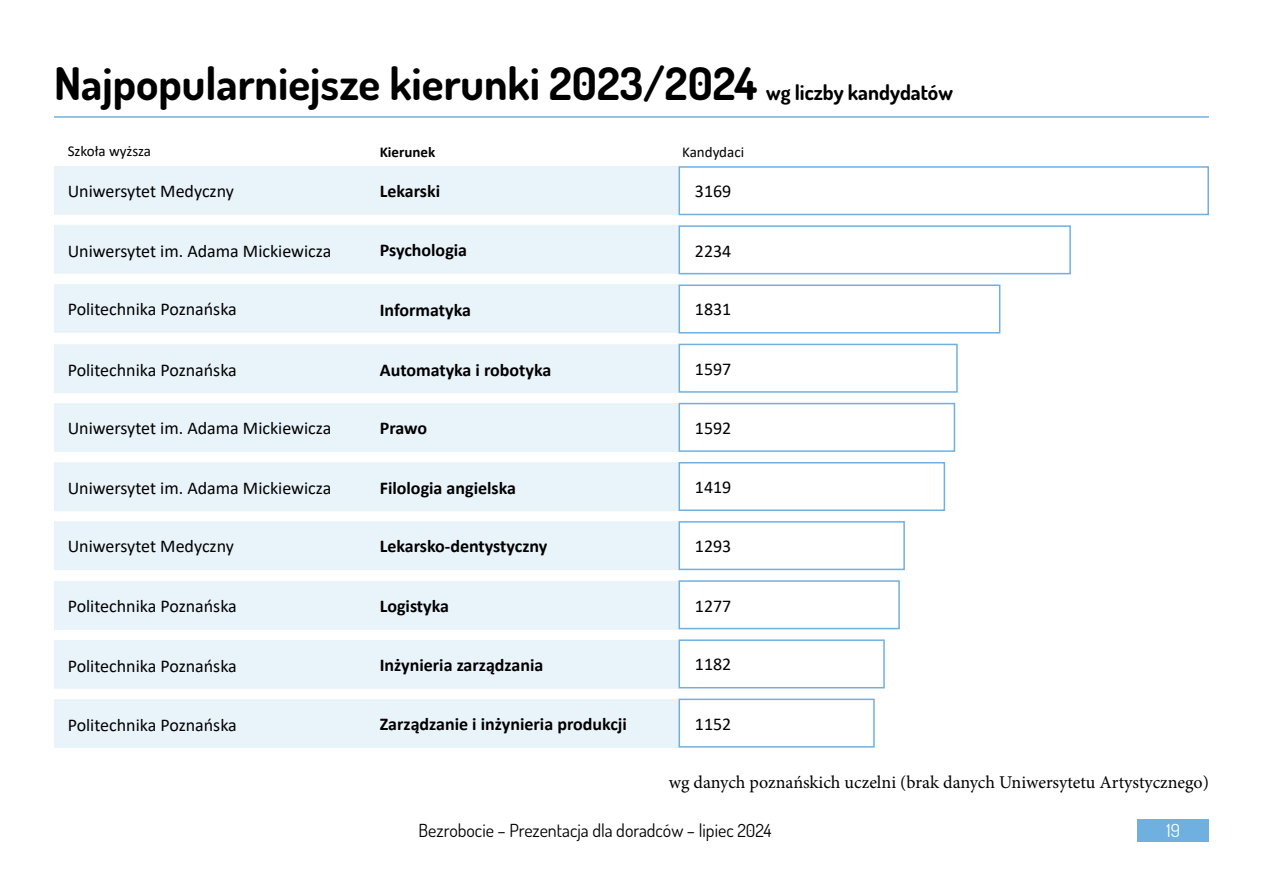
<style>
.page{position:relative;width:1263px;height:893px;background:#fff}
.page>*{position:absolute;margin:0;border:0;box-sizing:border-box;transform-origin:0 0}
.t1{font:45px "Dosis";color:#000}
.t2{font:18px "Calibri";color:#000}
.t3{font:700 18px "Calibri";color:#000}
.t4{font:18px "Minion Pro";letter-spacing:-.005em;color:#000}
.t5{font:18px "Dosis";color:#000}
.t6{font:18px "Dosis";color:#fff}
.t7{font:15px "Calibri";color:#000}
.t8{font:700 15px "Calibri";color:#000}
.s1{font-size:21px}
</style>
<div class="page">
<div style="left:1137px;top:819px;width:72px;height:22px;background:#6fb0e1"></div>
<div style="left:54px;top:699px;width:625px;height:49px;background:#e9f3fa"></div>
<div style="left:54px;top:640px;width:625px;height:49px;background:#e9f3fa"></div>
<div style="left:54px;top:581px;width:625px;height:49px;background:#e9f3fa"></div>
<div style="left:54px;top:521px;width:625px;height:49px;background:#e9f3fa"></div>
<div style="left:54px;top:462px;width:625px;height:49px;background:#e9f3fa"></div>
<div style="left:54px;top:403px;width:625px;height:49px;background:#e9f3fa"></div>
<div style="left:54px;top:344px;width:625px;height:49px;background:#e9f3fa"></div>
<div style="left:54px;top:284px;width:625px;height:49px;background:#e9f3fa"></div>
<div style="left:54px;top:225px;width:625px;height:49px;background:#e9f3fa"></div>
<div style="left:54px;top:166px;width:625px;height:49px;background:#e9f3fa"></div>
<hr style="left:54px;top:116px;width:1155px;height:2px;background:#6fb0e1">
<div style="left:678px;top:166px;width:531px;height:49px;border:2px solid #6fb0e1"></div>
<div style="left:678px;top:225px;width:393px;height:49px;border:2px solid #6fb0e1"></div>
<div style="left:678px;top:284px;width:322px;height:50px;border:2px solid #6fb0e1"></div>
<div style="left:678px;top:344px;width:280px;height:49px;border:2px solid #6fb0e1"></div>
<div style="left:678px;top:403px;width:277px;height:49px;border:2px solid #6fb0e1"></div>
<div style="left:678px;top:462px;width:267px;height:49px;border:2px solid #6fb0e1"></div>
<div style="left:678px;top:521px;width:227px;height:49px;border:2px solid #6fb0e1"></div>
<div style="left:678px;top:580px;width:222px;height:49px;border:2px solid #6fb0e1"></div>
<div style="left:678px;top:639px;width:207px;height:49px;border:2px solid #6fb0e1"></div>
<div style="left:678px;top:699px;width:197px;height:49px;border:2px solid #6fb0e1"></div>
<h1 class="t1" style="left:54px;top:52px;width:900px">Najpopularniejsze kierunki 2023/2024 <span class="s1">wg liczby kandydatów</span></h1>
<p class="t7" style="left:68px;top:141px;width:85px">Szkoła wyższa</p>
<p class="t8" style="left:380px;top:141px;width:57px">Kierunek</p>
<p class="t7" style="left:682px;top:141px;width:63px">Kandydaci</p>
<p class="t2" style="left:68px;top:179px;width:168px">Uniwersytet Medyczny</p>
<p class="t3" style="left:380px;top:178px;width:62px">Lekarski</p>
<p class="t2" style="left:695px;top:179px;width:38px">3169</p>
<p class="t2" style="left:68px;top:238px;width:265px">Uniwersytet im. Adama Mickiewicza</p>
<p class="t3" style="left:380px;top:238px;width:89px">Psychologia</p>
<p class="t2" style="left:695px;top:238px;width:38px">2234</p>
<p class="t2" style="left:68px;top:297px;width:171px">Politechnika Poznańska</p>
<p class="t3" style="left:380px;top:297px;width:93px">Informatyka</p>
<p class="t2" style="left:695px;top:297px;width:38px">1831</p>
<p class="t2" style="left:68px;top:357px;width:171px">Politechnika Poznańska</p>
<p class="t3" style="left:380px;top:357px;width:173px">Automatyka i robotyka</p>
<p class="t2" style="left:695px;top:357px;width:38px">1597</p>
<p class="t2" style="left:68px;top:415px;width:265px">Uniwersytet im. Adama Mickiewicza</p>
<p class="t3" style="left:380px;top:415px;width:49px">Prawo</p>
<p class="t2" style="left:695px;top:415px;width:38px">1592</p>
<p class="t2" style="left:68px;top:475px;width:265px">Uniwersytet im. Adama Mickiewicza</p>
<p class="t3" style="left:380px;top:475px;width:138px">Filologia angielska</p>
<p class="t2" style="left:695px;top:475px;width:38px">1419</p>
<p class="t2" style="left:68px;top:534px;width:168px">Uniwersytet Medyczny</p>
<p class="t3" style="left:380px;top:534px;width:169px">Lekarsko-dentystyczny</p>
<p class="t2" style="left:695px;top:534px;width:38px">1293</p>
<p class="t2" style="left:68px;top:594px;width:171px">Politechnika Poznańska</p>
<p class="t3" style="left:380px;top:593px;width:71px">Logistyka</p>
<p class="t2" style="left:695px;top:593px;width:38px">1277</p>
<p class="t2" style="left:68px;top:653px;width:171px">Politechnika Poznańska</p>
<p class="t3" style="left:380px;top:652px;width:165px">Inżynieria zarządzania</p>
<p class="t2" style="left:695px;top:652px;width:38px">1182</p>
<p class="t2" style="left:68px;top:712px;width:171px">Politechnika Poznańska</p>
<p class="t3" style="left:380px;top:711px;width:249px">Zarządzanie i inżynieria produkcji</p>
<p class="t2" style="left:695px;top:711px;width:38px">1152</p>
<p class="t4" style="left:669px;top:771px;width:542px">wg danych poznańskich uczelni (brak danych Uniwersytetu Artystycznego)</p>
<p class="t5" style="left:419px;top:818px;width:354px">Bezrobocie – Prezentacja dla doradców – lipiec 2024</p>
<p class="t6" style="left:1166px;top:818px;width:15px">19</p>
</div>
